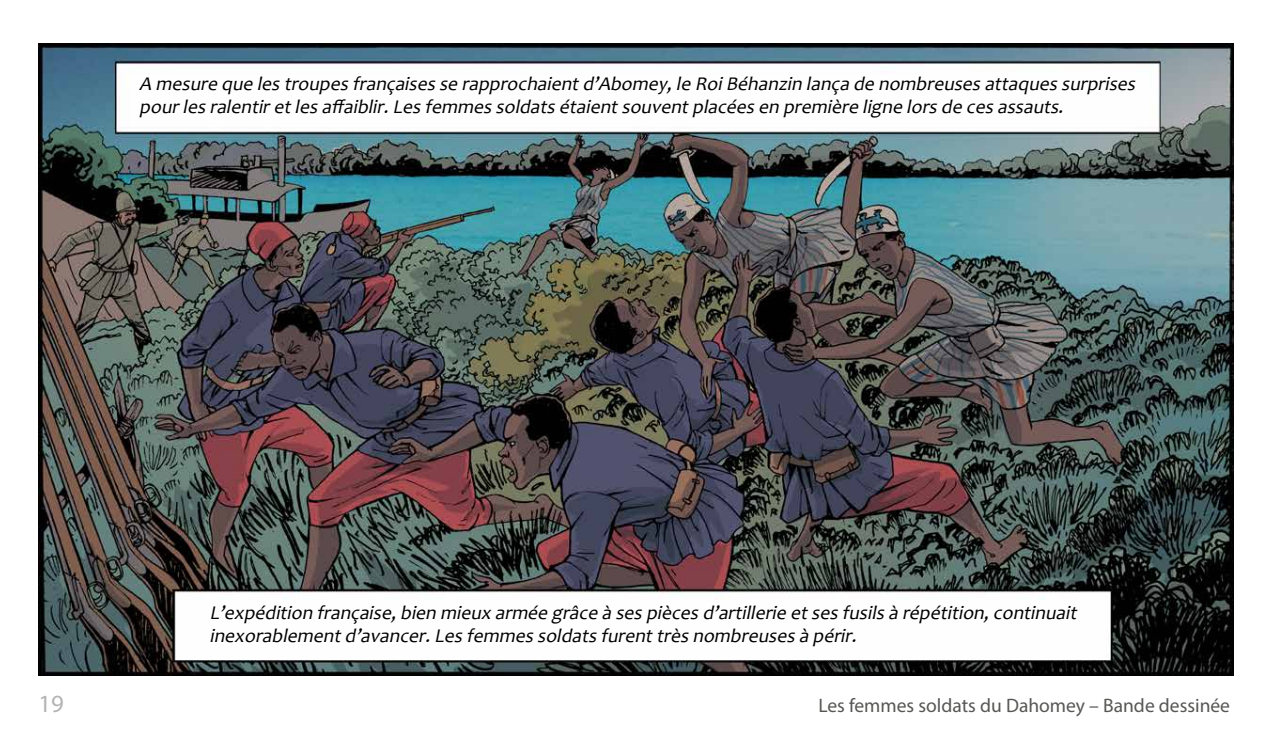
<style>
.page{position:relative;width:1276px;height:745px;background:#fff}
.page>*{position:absolute;margin:0;border:0;box-sizing:border-box;transform-origin:0 0}
.t1{font:24.75px "Myriad Pro";color:#b5b4b4}
.t2{font:italic 19.5px/23.4px "Candara";color:#000}
.t3{font:19.5px "Myriad Pro";color:#575756}
</style>
<div class="page">
<img style="left:38px;top:44px;width:1195px;height:631px">
<p class="t2" style="left:139px;top:72px;width:1002px">A mesure que lestroupesfrançaisesse rapprochaientd’Abomey,le RoiBéhanzin lança de nombreusesattaquessurprises pourlesralentiretlesaffaiblir.Lesfemmessoldatsétaientsouventplacéesen première ligne lorsde cesassauts.</p>
<p class="t2" style="left:209px;top:600px;width:873px">L’expédition française,bien mieux armée grâce à sespiècesd’artillerie etsesfusilsà répétition,continuait inexorablementd’avancer.Lesfemmessoldatsfurenttrèsnombreusesà périr.</p>
<p class="t1" style="left:38px;top:688px;width:27px">19</p>
<p class="t3" style="left:818px;top:693px;width:413px">Les femmes soldats du Dahomey – Bande dessinée</p>
</div>
